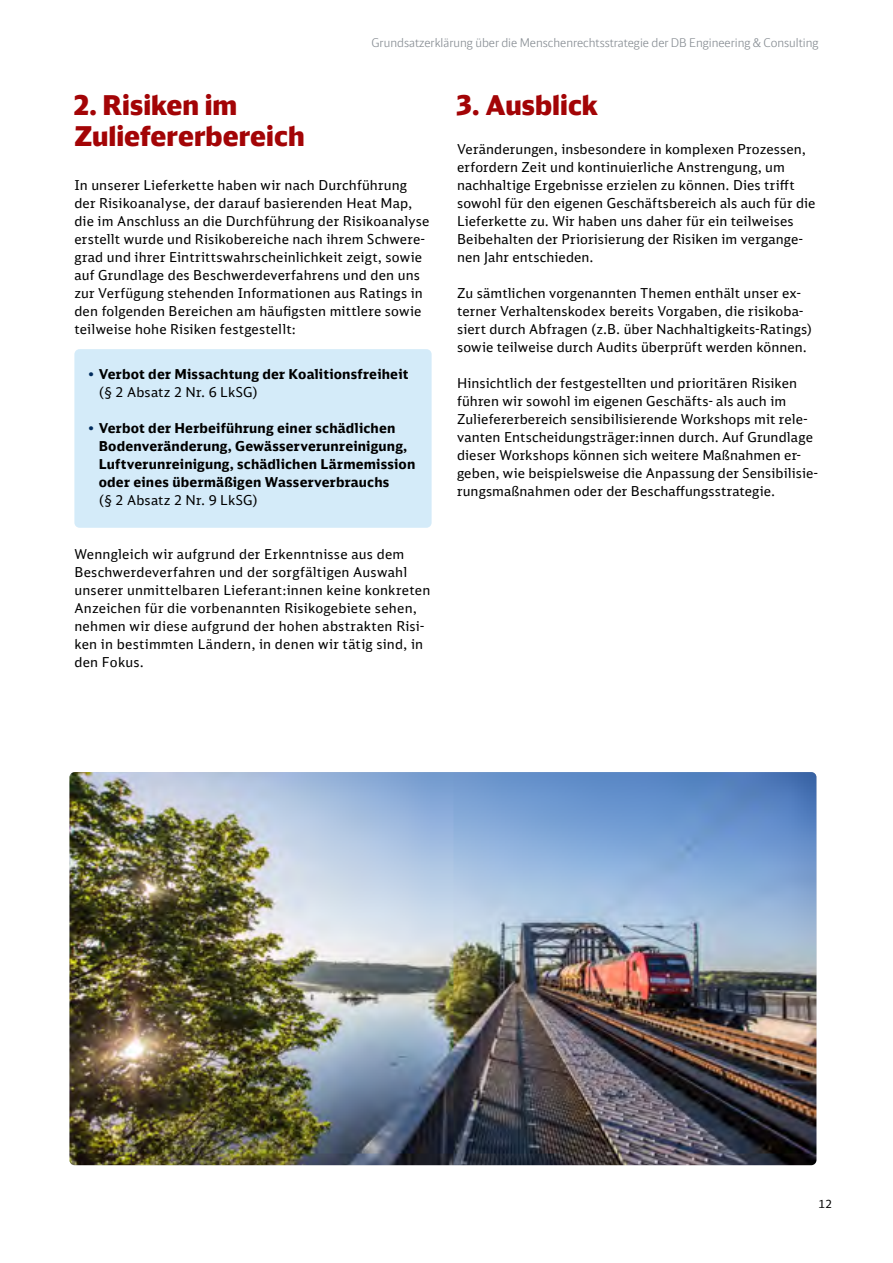
<style>
.page{position:relative;width:893px;height:1263px;background:#fff}
.page>*{position:absolute;margin:0;border:0;box-sizing:border-box;transform-origin:0 0}
.t1{font:900 27px/31.5px "DB Head";color:#a30406}
.t2{font:13.5px/18px "DB Sans";letter-spacing:.01em;color:#000}
.t3{font:700 13.5px/18px "DB Sans";letter-spacing:.015em;color:#000}
.t4{font:300 12px "DB Neo Head";color:#878d93}
.t5{font:11.25px "DB Sans";color:#000}
.s1{font-weight:400;color:#002b5d}
.s2{font-weight:400}
</style>
<div class="page">
<img style="left:69px;top:772px;width:747px;height:393px">
<div style="left:74px;top:349px;width:358px;height:179px;background:#d4ebf9;border-radius:5px"></div>
<p class="t4" style="left:372px;top:35px;width:448px">Grundsatzerklärung über die Menschenrechtsstrategie der DB Engineering &amp; Consulting</p>
<h1 class="t1" style="left:74px;top:88px;width:232px">2. Risiken im<br>Zuliefererbereich</h1>
<p class="t2" style="left:74px;top:176px;width:357px">In unserer Lieferkette haben wir nach Durchführung der Risikoanalyse, der darauf basierenden Heat Map, die im Anschluss an die Durchführung der Risikoanalyse erstellt wurde und Risikobereiche nach ihrem Schwere&shy;grad und ihrer Eintrittswahrscheinlichkeit zeigt, sowie auf Grundlage des Beschwerdeverfahrens und den uns zur Verfügung stehenden Informationen aus Ratings in den folgenden Bereichen am häufigsten mittlere sowie teilweise hohe Risiken festgestellt:</p>
<p class="t3" style="left:99px;top:365px;width:311px;text-indent:-12px"><span class="s1">΄</span> Verbot der Missachtung der Koalitionsfreiheit <span class="s2">(§ 2 Absatz 2 Nr. 6 LkSG)</span></p>
<p class="t3" style="left:99px;top:419px;width:318px;text-indent:-12px"><span class="s1">΄</span> Verbot der Herbeiführung einer schädlichen Bodenveränderung, Gewässerverunreinigung, Luftverunreinigung, schädlichen Lärmemission oder eines übermäßigen Wasserverbrauchs</p>
<p class="t2" style="left:99px;top:491px;width:161px">(§ 2 Absatz 2 Nr. 9 LkSG)</p>
<p class="t2" style="left:74px;top:545px;width:357px">Wenngleich wir aufgrund der Erkenntnisse aus dem Beschwerdeverfahren und der sorgfältigen Auswahl unserer unmittelbaren Lieferant:innen keine konkreten Anzeichen für die vorbenannten Risikogebiete sehen, nehmen wir diese aufgrund der hohen abstrakten Risi&shy;ken in bestimmten Ländern, in denen wir tätig sind, in den Fokus.</p>
<h1 class="t1" style="left:457px;top:88px;width:143px">3. Ausblick</h1>
<p class="t2" style="left:457px;top:140px;width:360px">Veränderungen, insbesondere in komplexen Prozessen, erfordern Zeit und kontinuierliche Anstrengung, um nachhaltige Ergebnisse erzielen zu können. Dies trifft sowohl für den eigenen Geschäftsbereich als auch für die Lieferkette zu. Wir haben uns daher für ein teilweises Beibehalten der Priorisierung der Risiken im vergange&shy;nen Jahr entschieden.</p>
<p class="t2" style="left:457px;top:284px;width:357px">Zu sämtlichen vorgenannten Themen enthält unser ex&shy;terner Verhaltenskodex bereits Vorgaben, die risikoba&shy;siert durch Abfragen (z.B. über Nachhaltigkeits-Ratings) sowie teilweise durch Audits überprüft werden können.</p>
<p class="t2" style="left:457px;top:374px;width:362px">Hinsichtlich der festgestellten und prioritären Risiken führen wir sowohl im eigenen Geschäfts- als auch im Zuliefererbereich sensibilisierende Workshops mit rele&shy;vanten Entscheidungsträger:innen durch. Auf Grundlage dieser Workshops können sich weitere Maßnahmen er&shy;geben, wie beispielsweise die Anpassung der Sensibilisie&shy;rungsmaßnahmen oder der Beschaffungsstrategie.</p>
<p class="t5" style="left:819px;top:1197px;width:15px">12</p>
</div>
